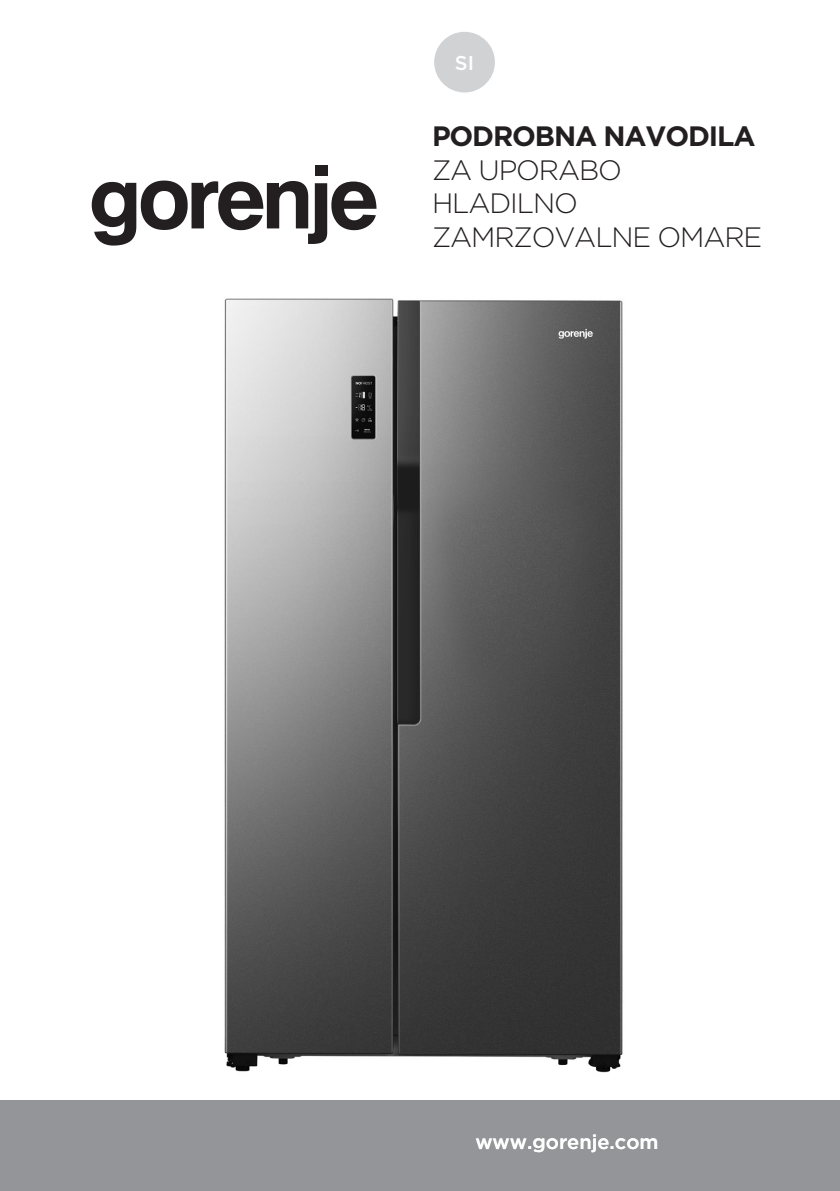
<style>
.page{position:relative;width:840px;height:1191px;background:#fff}
.page>*{position:absolute;margin:0;border:0;box-sizing:border-box;transform-origin:0 0}
.Naslovnica_naslov{font:300 28px "Gotham";letter-spacing:-.04em;color:#231f20}
.Naslovnica_naslov-2{font:700 28px "Gotham";letter-spacing:-.04em;color:#231f20}
.oznaka_drzave{font:500 20px "Gotham";color:#fff}
</style>
<div class="page">
<div style="left:0;top:1100px;width:839px;height:91px;background:#939598"></div>
<div style="left:434px;top:32px;width:60px;height:60px;background:#d1d2d4;border-radius:50%"></div>
<div style="left:314px;top:165px;width:13px;height:11px;background:#231f20"></div>
<svg style="left:92px;top:181px;width:284px;height:64px"></svg>
<img style="left:224px;top:298px;width:399px;height:775px">
<p class="oznaka_drzave" style="left:454px;top:50px;width:21px">SI</p>
<p class="Naslovnica_naslov-2" style="left:432px;top:118px;width:325px">PODROBNA NAVODILA</p>
<p class="Naslovnica_naslov" style="left:432px;top:152px;width:191px">ZA UPORABO</p>
<p class="Naslovnica_naslov" style="left:432px;top:186px;width:147px">HLADILNO</p>
<p class="Naslovnica_naslov" style="left:432px;top:219px;width:332px">ZAMRZOVALNE OMARE</p>
<p class="oznaka_drzave" style="left:475px;top:1128px;width:185px">www.gorenje.com</p>
</div>
